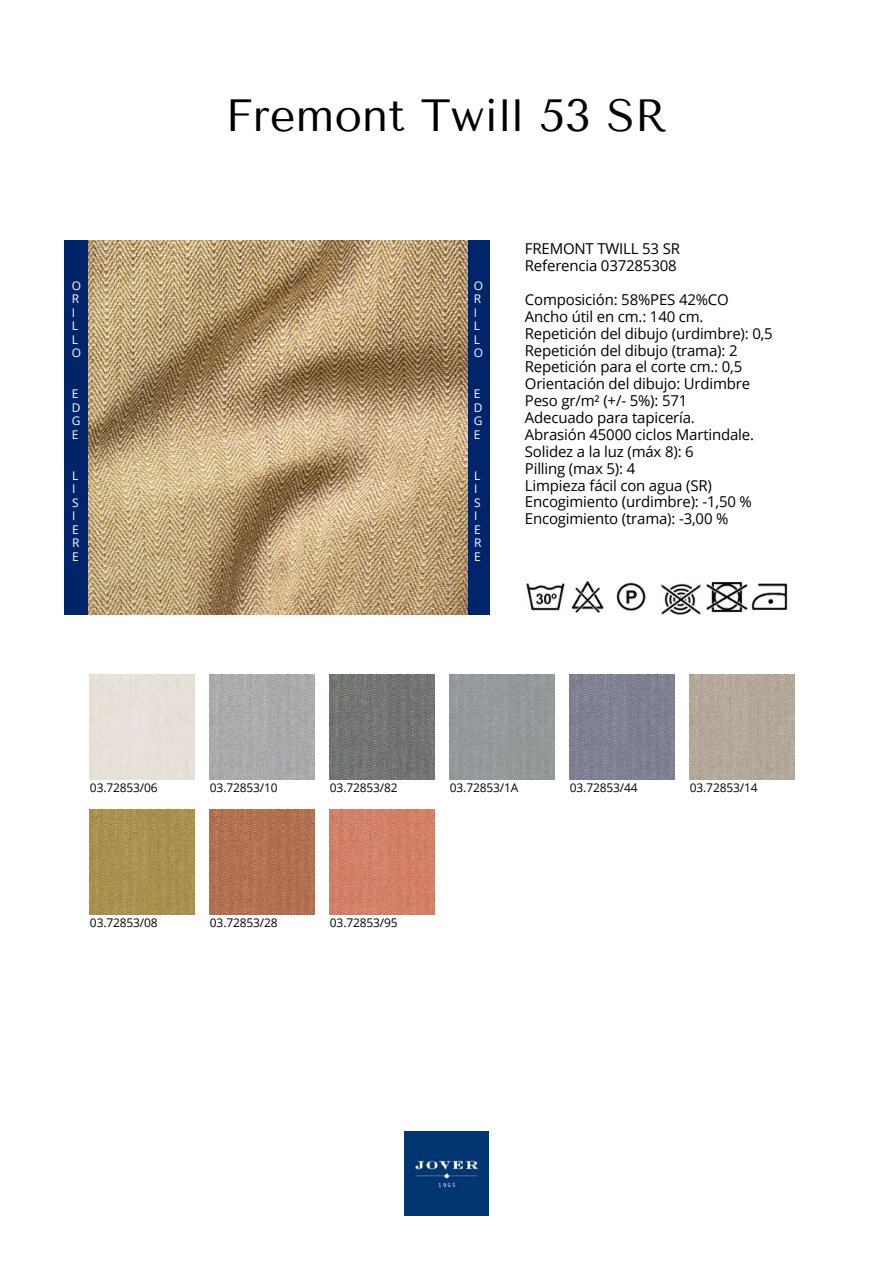
<style>
.page{position:relative;width:893px;height:1264px;background:#fff}
.page>*{position:absolute;margin:0;border:0;box-sizing:border-box;transform-origin:0 0}
.t1{font:45px "Tenor Sans";color:#000}
.t2{font:15px/16.8px "Open Sans";letter-spacing:-.01em;color:#000}
.t3{font:12px "Open Sans";letter-spacing:-.01em;color:#000}
.t4{font:12px/13.5px "Open Sans";color:#fff}
</style>
<div class="page">
<div style="left:64px;top:240px;width:24px;height:374px;background:#00246a"></div>
<div style="left:466px;top:240px;width:24px;height:374px;background:#00246a"></div>
<img style="left:526px;top:583px;width:39px;height:28px">
<img style="left:571px;top:581px;width:33px;height:32px">
<img style="left:616px;top:582px;width:30px;height:29px">
<img style="left:659px;top:583px;width:43px;height:33px">
<img style="left:706px;top:581px;width:82px;height:32px">
<img style="left:210px;top:674px;width:104px;height:105px">
<img style="left:330px;top:674px;width:104px;height:105px">
<img style="left:450px;top:674px;width:104px;height:105px">
<img style="left:570px;top:674px;width:104px;height:105px">
<img style="left:689px;top:674px;width:105px;height:105px">
<img style="left:90px;top:809px;width:104px;height:105px">
<img style="left:210px;top:809px;width:104px;height:105px">
<img style="left:330px;top:809px;width:104px;height:105px">
<img style="left:404px;top:1131px;width:84px;height:84px">
<img style="left:88px;top:240px;width:379px;height:375px">
<p class="t4" style="left:72px;top:278px;width:11px">O<br>R<br>I<br>L<br>L<br>O</p>
<p class="t4" style="left:72px;top:387px;width:10px">E<br>D<br>G<br>E</p>
<p class="t4" style="left:72px;top:468px;width:9px">L<br>I<br>S<br>I<br>E<br>R<br>E</p>
<h1 class="t1" style="left:225px;top:89px;width:443px">Fremont Twill 53 SR</h1>
<p class="t4" style="left:473px;top:278px;width:11px">O<br>R<br>I<br>L<br>L<br>O</p>
<p class="t4" style="left:473px;top:387px;width:10px">E<br>D<br>G<br>E</p>
<p class="t4" style="left:474px;top:468px;width:9px">L<br>I<br>S<br>I<br>E<br>R<br>E</p>
<p class="t2" style="left:525px;top:240px;width:157px">FREMONT TWILL 53 SR<br>Referencia 037285308</p>
<p class="t2" style="left:525px;top:291px;width:249px">Composición: 58%PES 42%CO<br>Ancho útil en cm.: 140 cm.<br>Repetición del dibujo (urdimbre): 0,5<br>Repetición del dibujo (trama): 2<br>Repetición para el corte cm.: 0,5<br>Orientación del dibujo: Urdimbre<br>Peso gr/m² (+/- 5%): 571<br>Adecuado para tapicería.<br>Abrasión 45000 ciclos Martindale.<br>Solidez a la luz (máx 8): 6<br>Pilling (max 5): 4<br>Limpieza fácil con agua (SR)<br>Encogimiento (urdimbre): -1,50 %<br>Encogimiento (trama): -3,00 %</p>
<p class="t3" style="left:90px;top:778px;width:69px">03.72853/06</p>
<p class="t3" style="left:90px;top:913px;width:69px">03.72853/08</p>
<p class="t3" style="left:210px;top:778px;width:69px">03.72853/10</p>
<p class="t3" style="left:210px;top:913px;width:69px">03.72853/28</p>
<p class="t3" style="left:330px;top:778px;width:69px">03.72853/82</p>
<p class="t3" style="left:330px;top:913px;width:69px">03.72853/95</p>
<p class="t3" style="left:450px;top:778px;width:70px">03.72853/1A</p>
<p class="t3" style="left:570px;top:778px;width:69px">03.72853/44</p>
<p class="t3" style="left:689px;top:778px;width:69px">03.72853/14</p>
</div>
